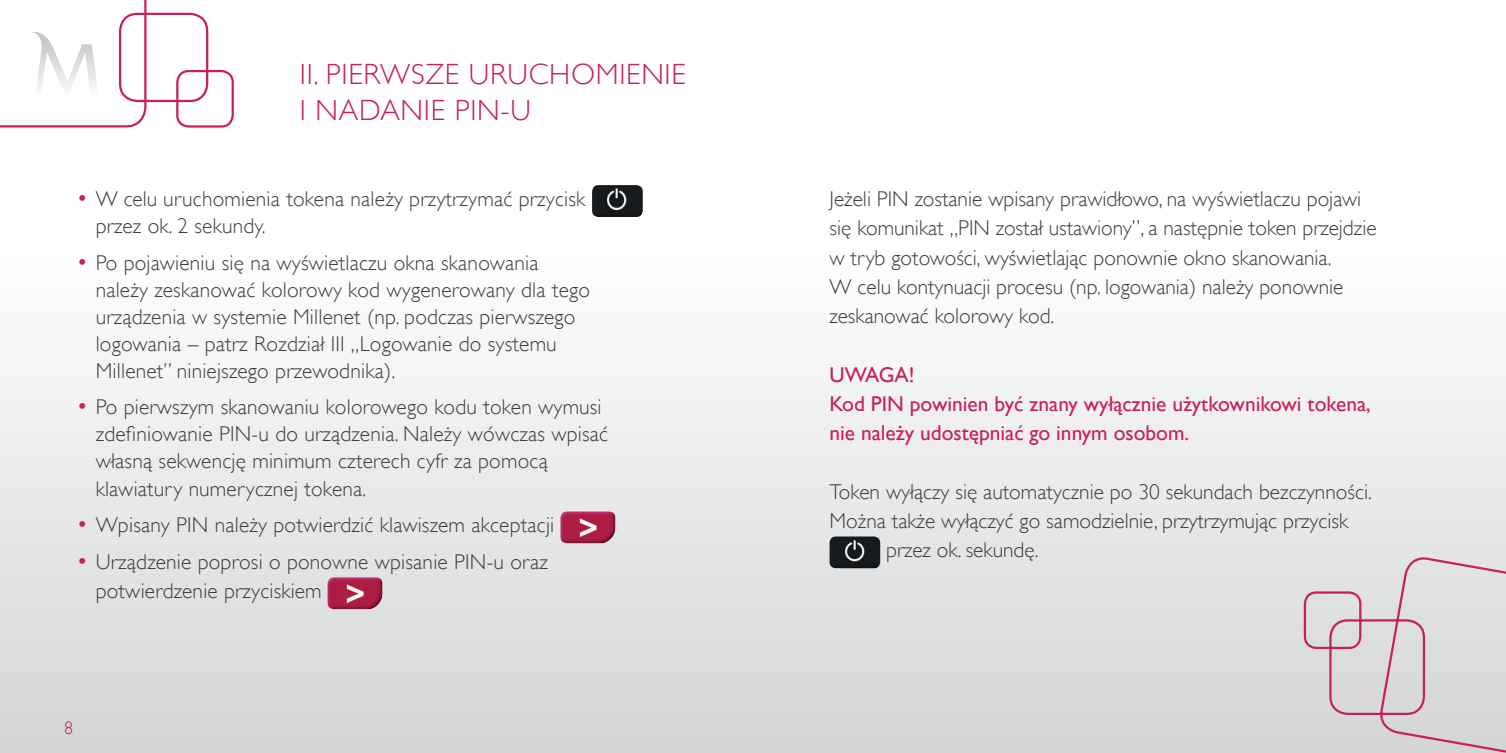
<style>
.page{position:relative;width:1506px;height:753px;background:#fff}
.page>*{position:absolute;margin:0;border:0;box-sizing:border-box;transform-origin:0 0}
.t1{font:300 29.25px/36px "Gill Sans";letter-spacing:.025em;color:#c8205d}
.tekst{font:300 21.38px/27px "Gill Sans";letter-spacing:.01em;color:#3e3e3f}
.tekst-2{font:21.38px/29.2px "Gill Sans";color:#c8205d}
.t2{font:300 18px "Gill Sans";color:#c8205d}
.s1{font-size:23.4px;color:#c8205d}
</style>
<div class="page">
<div style="left:0;top:0;width:1505px;height:753px;background:linear-gradient(to bottom,#fff,#d8d9db)"></div>
<img style="left:560px;top:511px;width:55px;height:32px">
<img style="left:327px;top:577px;width:55px;height:32px">
<img style="left:592px;top:185px;width:50px;height:32px">
<div style="left:119px;top:13px;width:89px;height:89px;border:2px solid #c8205d;border-radius:17px"></div>
<div style="left:176px;top:70px;width:58px;height:58px;border:2px solid #c8205d;border-radius:11px"></div>
<svg style="left:0;top:0;width:146px;height:127px"></svg>
<div style="left:753px;top:0;width:752px;height:753px;background:linear-gradient(to bottom,#fff,#d7d9db)"></div>
<img style="left:829px;top:536px;width:51px;height:32px">
<svg style="left:1302px;top:555px;width:203px;height:198px;background:#dad2d7"></svg>
<p class="t1" style="left:300px;top:57px;width:387px">II. PIERWSZE URUCHOMIENIE<br>I NADANIE PIN-U</p>
<p class="tekst" style="left:96px;top:185px;width:491px;text-indent:-19px"><span class="s1">•</span> W celu uruchomienia tokena należy przytrzymać przycisk przez ok. 2 sekundy.</p>
<p class="tekst" style="left:96px;top:249px;width:496px;text-indent:-19px"><span class="s1">•</span> Po pojawieniu się na wyświetlaczu okna skanowania należy zeskanować kolorowy kod wygenerowany dla tego urządzenia w systemie Millenet (np. podczas pierwszego logowania – patrz Rozdział III „Logowanie do systemu Millenet” niniejszego przewodnika).</p>
<p class="tekst" style="left:96px;top:394px;width:514px;text-indent:-19px"><span class="s1">•</span> Po pierwszym skanowaniu kolorowego kodu token wymusi zdefiniowanie PIN-u do urządzenia. Należy wówczas wpisać własną sekwencję minimum czterech cyfr za pomocą klawiatury numerycznej tokena.</p>
<p class="tekst" style="left:77px;top:511px;width:479px"><span class="s1">•</span> Wpisany PIN należy potwierdzić klawiszem akceptacji</p>
<p class="tekst" style="left:96px;top:547px;width:453px;line-height:29.2px;text-indent:-19px"><span class="s1">•</span> Urządzenie poprosi o ponowne wpisanie PIN-u oraz potwierdzenie przyciskiem</p>
<p class="t2" style="left:64px;top:717px;width:10px">8</p>
<p class="tekst" style="left:829px;top:184px;width:548px;line-height:29.2px">Jeżeli PIN zostanie wpisany prawidłowo, na wyświetlaczu pojawi się komunikat „PIN został ustawiony”, a następnie token przejdzie w tryb gotowości, wyświetlając ponownie okno skanowania.<br>W celu kontynuacji procesu (np. logowania) należy ponownie zeskanować kolorowy kod.</p>
<p class="tekst-2" style="left:829px;top:360px;width:86px">UWAGA!</p>
<p class="tekst-2" style="left:829px;top:389px;width:543px">Kod PIN powinien być znany wyłącznie użytkownikowi tokena, nie należy udostępniać go innym osobom.</p>
<p class="tekst" style="left:829px;top:478px;width:543px">Token wyłączy się automatycznie po 30 sekundach bezczynności.</p>
<p class="tekst" style="left:829px;top:507px;width:520px">Można także wyłączyć go samodzielnie, przytrzymując przycisk</p>
<p class="tekst" style="left:886px;top:536px;width:154px">przez ok. sekundę.</p>
</div>
